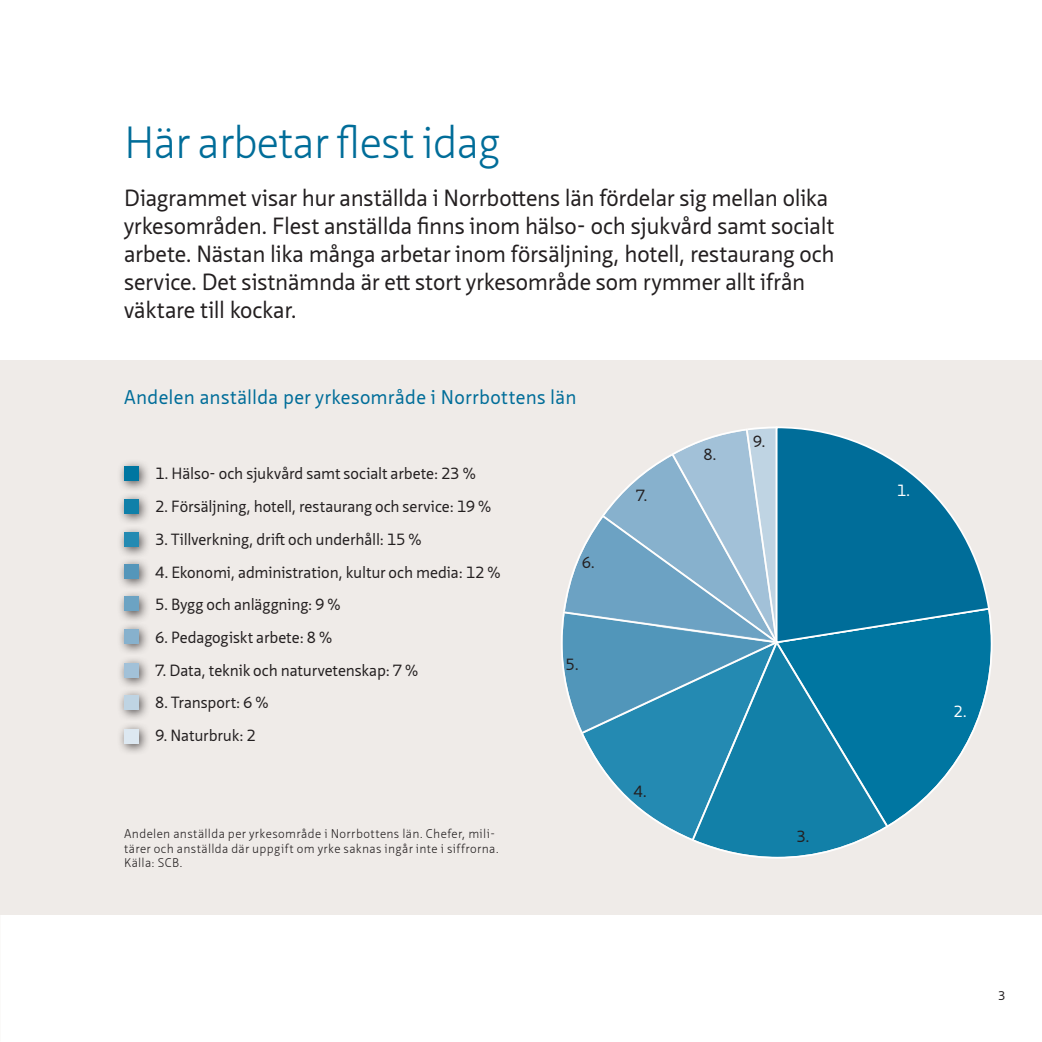
<style>
.page{position:relative;width:1042px;height:1042px;background:#fff}
.page>*{position:absolute;margin:0;border:0;box-sizing:border-box;transform-origin:0 0}
.Rubrik_1{font:300 43.75px "Neue Sans Pro";letter-spacing:-.02em;color:#006d99}
.Brödtext{font:22.75px/28px "Neue Sans Pro";letter-spacing:-.01em;color:#231f20}
.t1{font:19.25px "Neue Sans Pro";letter-spacing:.015em;color:#006d99}
.Brödtext-2{font:15.75px "Neue Sans Pro";letter-spacing:-.01em;color:#231f20}
.Brödtext-3{font:15.75px "Neue Sans Pro";color:#fff}
.t2{font:300 12.25px/14.7px "Neue Sans Pro";letter-spacing:.03em;color:#231f20}
.t3{font:12.25px "Neue Sans Pro";color:#231f20}
</style>
<div class="page">
<div style="left:0;top:361px;width:1042px;height:554px;background:#efebe8"></div>
<svg style="left:889px;top:613px;width:103px;height:213px;fill:#0076a1"></svg>
<svg style="left:561px;top:426px;width:328px;height:432px"></svg>
<svg style="left:776px;top:426px;width:214px;height:217px;fill:#006d99"></svg>
<div style="left:117px;top:459px;width:34px;height:34px;background:#231f20;opacity:.75"></div>
<div style="left:124px;top:466px;width:15px;height:15px;background:#0076a1"></div>
<div style="left:117px;top:491px;width:34px;height:34px;background:#231f20;opacity:.75"></div>
<div style="left:124px;top:499px;width:15px;height:14px;background:#1080a9"></div>
<div style="left:117px;top:525px;width:34px;height:34px;background:#231f20;opacity:.75"></div>
<div style="left:124px;top:532px;width:15px;height:15px;background:#248ab2"></div>
<div style="left:117px;top:557px;width:34px;height:34px;background:#231f20;opacity:.75"></div>
<div style="left:124px;top:564px;width:15px;height:15px;background:#5596ba"></div>
<div style="left:117px;top:589px;width:34px;height:34px;background:#231f20;opacity:.75"></div>
<div style="left:124px;top:596px;width:15px;height:15px;background:#6ca3c3"></div>
<div style="left:117px;top:622px;width:34px;height:34px;background:#231f20;opacity:.75"></div>
<div style="left:124px;top:629px;width:15px;height:15px;background:#87b1cd"></div>
<div style="left:117px;top:655px;width:34px;height:34px;background:#231f20;opacity:.75"></div>
<div style="left:124px;top:662px;width:15px;height:15px;background:#a2c1d8"></div>
<div style="left:117px;top:688px;width:34px;height:34px;background:#231f20;opacity:.75"></div>
<div style="left:124px;top:695px;width:15px;height:15px;background:#bfd4e3"></div>
<div style="left:117px;top:721px;width:34px;height:34px;background:#231f20;opacity:.75"></div>
<div style="left:124px;top:728px;width:15px;height:15px;background:#dde8f1"></div>
<p class="Rubrik_1" style="left:124px;top:114px;width:378px">Här arbetar flest idag</p>
<p class="Brödtext" style="left:124px;top:183px;width:712px">Diagrammet visar hur anställda i Norrbottens län fördelar sig mellan olika yrkesområden. Flest anställda finns inom hälso- och sjukvård samt socialt arbete. Nästan lika många arbetar inom försäljning, hotell, restaurang och service. Det sistnämnda är ett stort yrkesområde som rymmer allt ifrån väktare till kockar.</p>
<p class="t1" style="left:124px;top:385px;width:454px">Andelen anställda per yrkesområde i Norrbottens län</p>
<p class="Brödtext-2" style="left:155px;top:463px;width:322px">1. Hälso- och sjukvård samt socialt arbete: 23 %</p>
<p class="Brödtext-2" style="left:155px;top:496px;width:338px">2. Försäljning, hotell, restaurang och service: 19 %</p>
<p class="Brödtext-2" style="left:155px;top:529px;width:268px">3. Tillverkning, drift och underhåll: 15 %</p>
<p class="Brödtext-2" style="left:155px;top:561px;width:347px">4. Ekonomi, administration, kultur och media: 12 %</p>
<p class="Brödtext-2" style="left:155px;top:594px;width:187px">5. Bygg och anläggning: 9 %</p>
<p class="Brödtext-2" style="left:155px;top:627px;width:179px">6. Pedagogiskt arbete: 8 %</p>
<p class="Brödtext-2" style="left:155px;top:659px;width:265px">7. Data, teknik och naturvetenskap: 7 %</p>
<p class="Brödtext-2" style="left:155px;top:692px;width:115px">8. Transport: 6 %</p>
<p class="Brödtext-2" style="left:155px;top:725px;width:102px">9. Naturbruk: 2</p>
<p class="t2" style="left:124px;top:826px;width:376px">Andelen anställda per yrkesområde i Norrbottens län. Chefer, mili&shy;tärer och anställda där uppgift om yrke saknas ingår inte i siffrorna.<br>Källa: SCB.</p>
<p class="Brödtext-2" style="left:582px;top:552px;width:15px">6.</p>
<p class="Brödtext-2" style="left:566px;top:654px;width:15px">5.</p>
<p class="Brödtext-2" style="left:636px;top:485px;width:13px">7.</p>
<p class="Brödtext-2" style="left:633px;top:781px;width:15px">4.</p>
<p class="Brödtext-2" style="left:703px;top:444px;width:15px">8.</p>
<p class="Brödtext-2" style="left:753px;top:431px;width:14px">9.</p>
<p class="Brödtext-2" style="left:796px;top:826px;width:15px">3.</p>
<p class="Brödtext-3" style="left:897px;top:480px;width:15px">1.</p>
<p class="Brödtext-3" style="left:953px;top:701px;width:15px">2.</p>
<p class="t3" style="left:998px;top:988px;width:9px">3</p>
</div>
